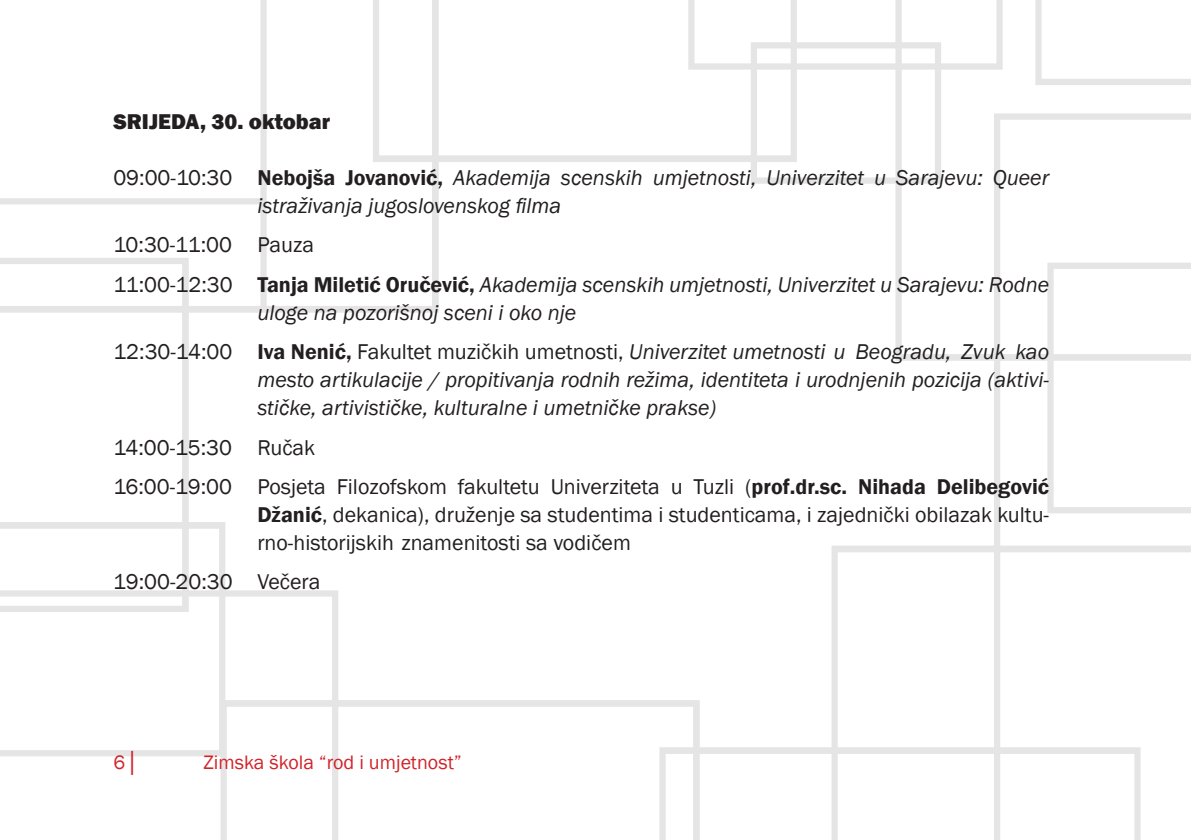
<style>
.page{position:relative;width:1191px;height:840px;background:#fff}
.page>*{position:absolute;margin:0;border:0;box-sizing:border-box;transform-origin:0 0}
.t1{font:italic 22px/28px "Franklin Gothic";color:#231f20}
.t2{font:22px/39.4px "Franklin Gothic";color:#231f20}
.t3{font:800 22px "Franklin Gothic";color:#231f20}
.t4{font:20px "Franklin Gothic";color:#d1232a}
.s1{font-style:normal}
.s2{font-weight:600;font-style:normal}
.s3{font-weight:600}
</style>
<div class="page">
<img style="left:0;top:0;width:1191px;height:839px">
<p class="t3" style="left:113px;top:107px;width:218px">SRIJEDA, 30. oktobar</p>
<p class="t1" style="left:257px;top:164px;width:793px;text-indent:-144px"><span class="s1">09:00-10:30</span> <span class="s2">Nebojša Jovanović,</span> Akademija scenskih umjetnosti, Univerzitet u Sarajevu: Queer istraživanja jugoslovenskog filma</p>
<p class="t1" style="left:113px;top:226px;width:937px;line-height:39.4px"><span class="s1">10:30-11:00 Pauza<br>11:00-12:30</span> <span class="s2">Tanja Miletić Oručević,</span> Akademija scenskih umjetnosti, Univerzitet u Sarajevu: Rodne</p>
<p class="t1" style="left:113px;top:293px;width:937px;line-height:39.4px;text-indent:144px">uloge na pozorišnoj sceni i oko nje<br><span class="s1">12:30-14:00</span> <span class="s2">Iva Nenić,</span> <span class="s1">Fakultet muzičkih umetnosti,</span> Univerzitet umetnosti u Beogradu, Zvuk kao</p>
<p class="t1" style="left:257px;top:366px;width:793px">mesto artikulacije / propitivanja rodnih režima, identiteta i urodnjenih pozicija (aktivi&shy;stičke, artivističke, kulturalne i umetničke prakse)</p>
<p class="t2" style="left:113px;top:428px;width:937px">14:00-15:30 Ručak<br>16:00-19:00 Posjeta Filozofskom fakultetu Univerziteta u Tuzli (<span class="s3">prof.dr.sc. Nihada Delibegović</span></p>
<p class="t2" style="left:257px;top:501px;width:793px;line-height:28px"><span class="s3">Džanić</span>, dekanica), druženje sa studentima i studenticama, i zajednički obilazak kultu&shy;rno-historijskih znamenitosti sa vodičem</p>
<p class="t2" style="left:113px;top:562px;width:209px">19:00-20:30 Večera</p>
<p class="t4" style="left:113px;top:749px;width:27px">6│</p>
<p class="t4" style="left:203px;top:749px;width:260px">Zimska škola “rod i umjetnost”</p>
</div>
